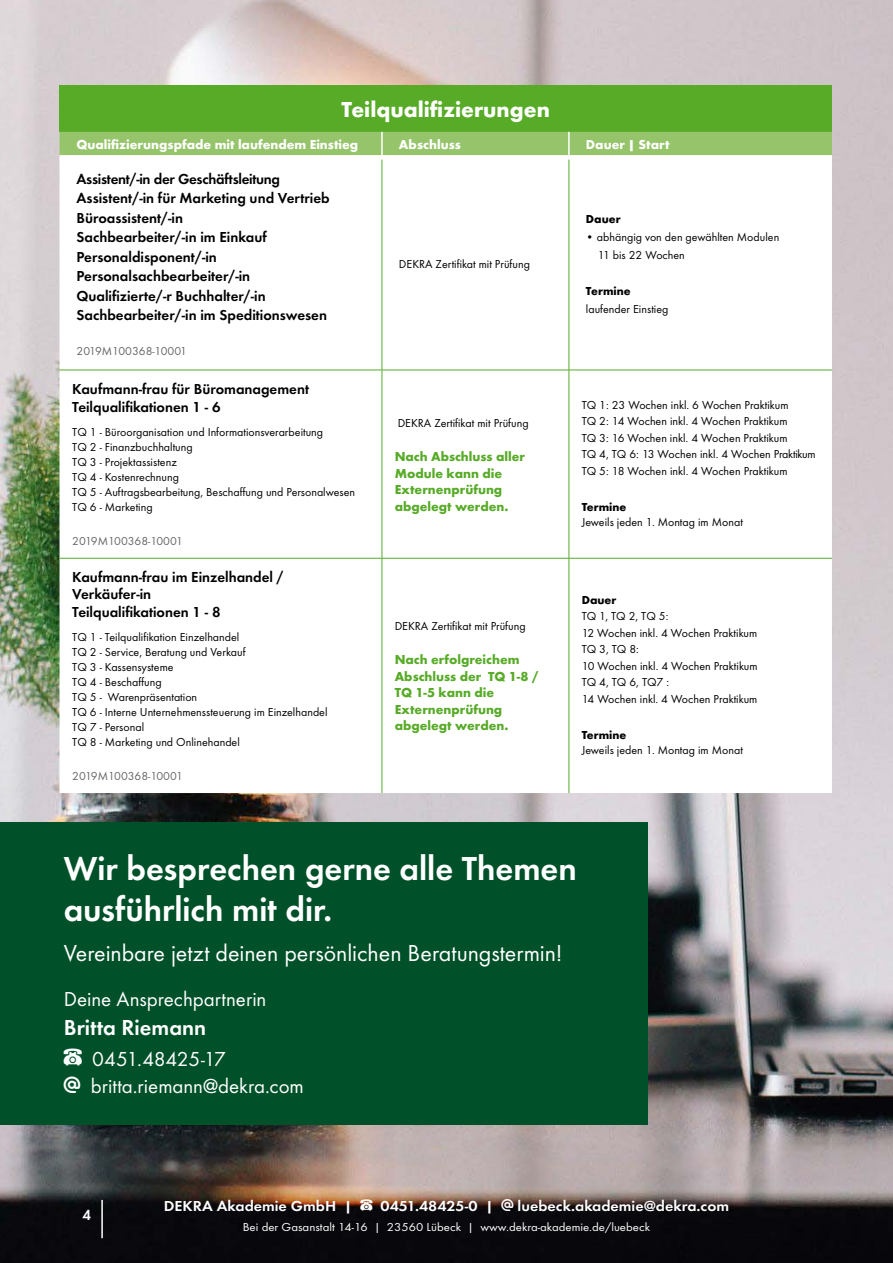
<style>
.page{position:relative;width:893px;height:1263px;background:#fff}
.page>*{position:absolute;margin:0;border:0;box-sizing:border-box;transform-origin:0 0}
.t1{font:34.5px/40.5px "Futura TOT Dem";color:#fff}
.t2{font:24px "Futura TOT Boo";color:#fff}
.t3{font:700 22.5px "Futura TOT";color:#fff}
.t4{font:22.5px "Futura TOT Dem";letter-spacing:.005em;color:#fff}
.t5{font:21px/27px "Futura TOT Boo";color:#fff}
.t6{font:15px/19.5px "Futura TOT Dem";color:#000}
.t7{font:15px "Futura TOT Dem";color:#fff;scale:1.07 1}
.t8{font:15px "Futura TOT Dem";color:#fff}
.t9{font:700 13.5px/16.5px "Futura TOT";color:#57ab27}
.t10{font:700 13.5px "Futura TOT";color:#fff}
.t11{font:12px/15px "Futura TOT Boo";color:#000}
.t12{font:12px "Futura TOT Boo";color:#fff;scale:1.07 1}
.t13{font:12px "Futura TOT Boo";color:#646567}
.t14{font:700 12px "Futura TOT";color:#000}
.s1{font-family:"Glyphter";font-size:18px}
.s2{font-family:"Glyphter";font-size:16.5px}
.s3{font-family:"Glyphter";font-size:12px}
</style>
<div class="page">
<img style="left:0;top:0;width:893px;height:1263px">
<div style="left:0;top:822px;width:647px;height:303px;background:#005129"></div>
<hr style="left:101px;top:1200px;width:2px;height:38px;background:#fff">
<div style="left:60px;top:85px;width:772px;height:47px;background:#57ab27"></div>
<div style="left:60px;top:132px;width:772px;height:23px;background:#96c46b"></div>
<svg style="left:60px;top:160px;width:772px;height:633px"></svg>
<hr style="left:568px;top:132px;width:2px;height:23px;background:#fff">
<hr style="left:381px;top:132px;width:2px;height:23px;background:#fff">
<div style="left:60px;top:155px;width:322px;height:5px;background:#fff"></div>
<div style="left:382px;top:155px;width:187px;height:5px;background:#fff"></div>
<div style="left:569px;top:155px;width:263px;height:5px;background:#fff"></div>
<hr style="left:382px;top:160px;width:1px;height:210px;background:#57ab27">
<hr style="left:569px;top:160px;width:1px;height:210px;background:#57ab27">
<hr style="left:60px;top:370px;width:322px;height:1px;background:#57ab27">
<hr style="left:382px;top:370px;width:187px;height:1px;background:#57ab27">
<hr style="left:382px;top:370px;width:1px;height:188px;background:#57ab27">
<hr style="left:569px;top:370px;width:263px;height:1px;background:#57ab27">
<hr style="left:569px;top:370px;width:1px;height:188px;background:#57ab27">
<hr style="left:60px;top:558px;width:322px;height:1px;background:#57ab27">
<hr style="left:382px;top:558px;width:187px;height:1px;background:#57ab27">
<hr style="left:382px;top:558px;width:1px;height:235px;background:#57ab27">
<hr style="left:569px;top:558px;width:263px;height:1px;background:#57ab27">
<hr style="left:569px;top:558px;width:1px;height:235px;background:#57ab27">
<h3 class="t3" style="left:342px;top:96px;width:210px">Teilqualifizierungen</h3>
<p class="t10" style="left:77px;top:136px;width:283px">Qualifizierungspfade mit laufendem Einstieg</p>
<p class="t10" style="left:399px;top:136px;width:63px">Abschluss</p>
<p class="t10" style="left:586px;top:136px;width:85px">Dauer | Start</p>
<p class="t6" style="left:77px;top:169px;width:255px">Assistent/-in der Geschäftsleitung Assistent/-in für Marketing und Vertrieb Büroassistent/-in<br>Sachbearbeiter/-in im Einkauf Personaldisponent/-in Personalsachbearbeiter/-in Qualifizierte/-r Buchhalter/-in Sachbearbeiter/-in im Speditionswesen</p>
<p class="t13" style="left:77px;top:344px;width:112px">2019M100368-10001</p>
<p class="t14" style="left:586px;top:212px;width:36px">Dauer</p>
<p class="t11" style="left:598px;top:228px;width:183px;line-height:18px;text-indent:-12px">• abhängig von den gewählten Modulen<br>11 bis 22 Wochen</p>
<p class="t14" style="left:586px;top:284px;width:46px">Termine</p>
<p class="t11" style="left:586px;top:302px;width:84px">laufender Einstieg</p>
<p class="t11" style="left:399px;top:257px;width:132px">DEKRA Zertifikat mit Prüfung</p>
<p class="t6" style="left:72px;top:380px;width:238px;line-height:18px">Kaufmann-frau für Büromanagement<br>Teilqualifikationen 1 - 6</p>
<p class="t11" style="left:72px;top:424px;width:284px">TQ 1 - Büroorganisation und Informationsverarbeitung<br>TQ 2 - Finanzbuchhaltung<br>TQ 3 - Projektassistenz<br>TQ 4 - Kostenrechnung<br>TQ 5 - Auftragsbearbeitung, Beschaffung und Personalwesen TQ 6 - Marketing</p>
<p class="t13" style="left:72px;top:534px;width:112px">2019M100368-10001</p>
<p class="t6" style="left:72px;top:569px;width:213px;line-height:16.5px">Kaufmann-frau im Einzelhandel /<br>Verkäufer-in</p>
<p class="t6" style="left:72px;top:602px;width:150px">Teilqualifikationen 1 - 8</p>
<p class="t11" style="left:72px;top:629px;width:257px">TQ 1 - Teilqualifikation Einzelhandel<br>TQ 2 - Service, Beratung und Verkauf<br>TQ 3 - Kassensysteme<br>TQ 4 - Beschaffung<br>TQ 5 - Warenpräsentation<br>TQ 6 - Interne Unternehmenssteuerung im Einzelhandel<br>TQ 7 - Personal<br>TQ 8 - Marketing und Onlinehandel</p>
<p class="t13" style="left:72px;top:769px;width:112px">2019M100368-10001</p>
<p class="t11" style="left:398px;top:415px;width:132px">DEKRA Zertifikat mit Prüfung</p>
<p class="t9" style="left:395px;top:448px;width:132px">Nach Abschluss aller<br>Module kann die<br>Externenprüfung abgelegt werden.</p>
<p class="t11" style="left:395px;top:618px;width:132px">DEKRA Zertifikat mit Prüfung</p>
<p class="t9" style="left:395px;top:651px;width:145px">Nach erfolgreichem<br>Abschluss der TQ 1-8 /<br>TQ 1-5 kann die<br>Externenprüfung abgelegt werden.</p>
<p class="t11" style="left:582px;top:396px;width:236px;line-height:16.5px">TQ 1: 23 Wochen inkl. 6 Wochen Praktikum<br>TQ 2: 14 Wochen inkl. 4 Wochen Praktikum<br>TQ 3: 16 Wochen inkl. 4 Wochen Praktikum<br>TQ 4, TQ 6: 13 Wochen inkl. 4 Wochen Praktikum TQ 5: 18 Wochen inkl. 4 Wochen Praktikum</p>
<p class="t14" style="left:582px;top:499px;width:46px">Termine</p>
<p class="t11" style="left:582px;top:514px;width:163px">Jeweils jeden 1. Montag im Monat</p>
<p class="t14" style="left:582px;top:592px;width:36px">Dauer</p>
<p class="t11" style="left:582px;top:608px;width:177px;line-height:16.5px">TQ 1, TQ 2, TQ 5:<br>12 Wochen inkl. 4 Wochen Praktikum<br>TQ 3, TQ 8:<br>10 Wochen inkl. 4 Wochen Praktikum<br>TQ 4, TQ 6, TQ7 :<br>14 Wochen inkl. 4 Wochen Praktikum</p>
<p class="t14" style="left:582px;top:727px;width:46px">Termine</p>
<p class="t11" style="left:582px;top:742px;width:163px">Jeweils jeden 1. Montag im Monat</p>
<h1 class="t1" style="left:64px;top:848px;width:514px">Wir besprechen gerne alle Themen ausführlich mit dir.</h1>
<h2 class="t2" style="left:64px;top:939px;width:500px">Vereinbare jetzt deinen persönlichen Beratungstermin!</h2>
<h3 class="t5" style="left:64px;top:986px;width:204px">Deine Ansprechpartnerin</h3>
<h3 class="t4" style="left:64px;top:1013px;width:144px">Britta Riemann</h3>
<h3 class="t5" style="left:64px;top:1045px;width:242px"><span class="s1">V</span> 0451.48425-17<br><span class="s2">M</span> britta.riemann@dekra.com</h3>
<p class="t8" style="left:83px;top:1206px;width:10px">4</p>
<p class="t7" style="left:164px;top:1197px;width:530px">DEKRA Akademie GmbH | <span class="s3">V</span> 0451.48425-0 | <span class="s3">M</span> luebeck.akademie@dekra.com</p>
<p class="t12" style="left:243px;top:1219px;width:382px">Bei der Gasanstalt 14-16 | 23560 Lübeck | www.dekra-akademie.de/luebeck</p>
</div>
